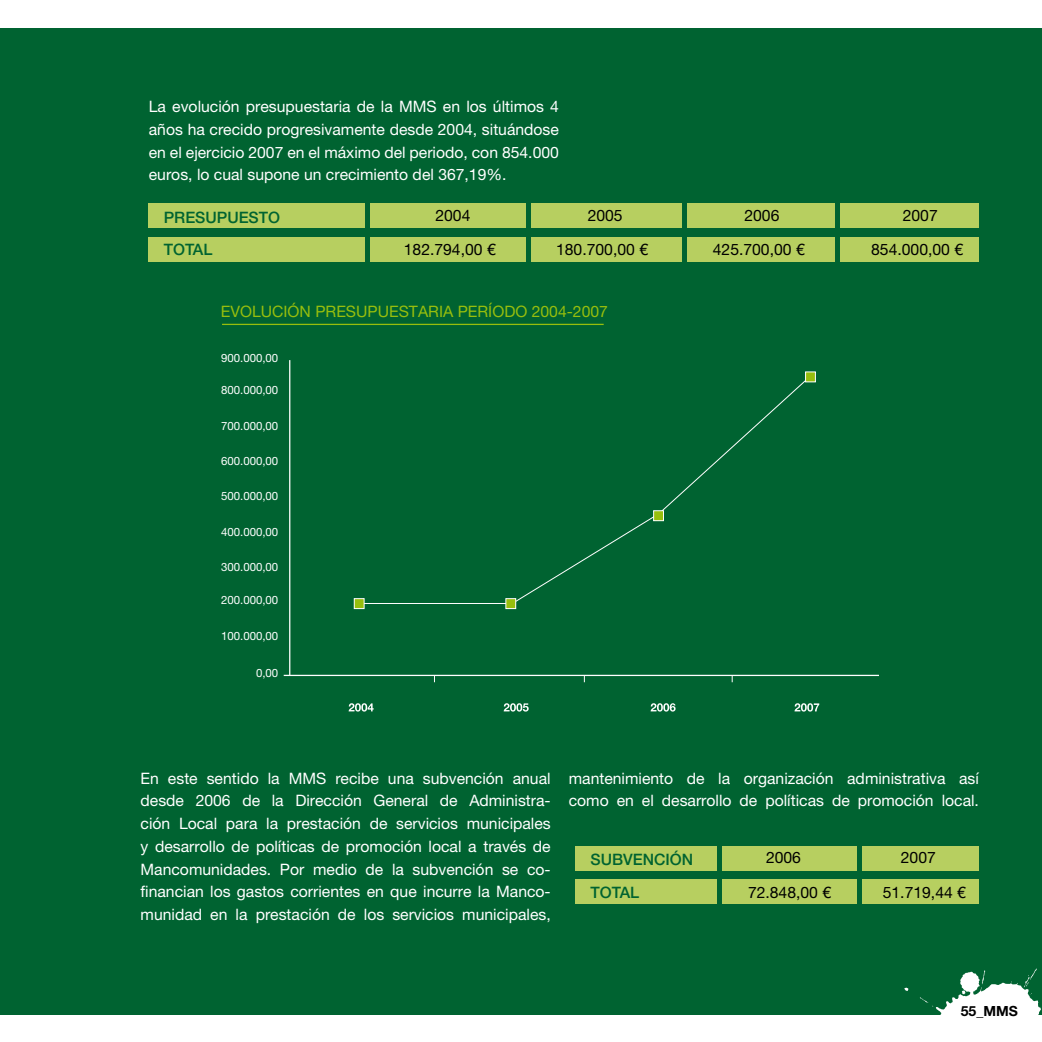
<style>
.page{position:relative;width:1042px;height:1042px;background:#fff}
.page>*{position:absolute;margin:0;border:0;box-sizing:border-box;transform-origin:0 0}
.t1{font:15.75px/22.8px "Helvetica Neue LT Std";color:#fff;text-align:justify}
.t2{font:15.75px "Helvetica Neue LT Std";color:#000}
.t3{font:15.75px "Helvetica Neue LT Std";color:#97be0d}
.t4{font:500 15.75px "Helvetica Neue LT Std";color:#006331}
.t5{font:700 14px "Helvetica Neue LT Std";color:#000}
.t6{font:11.38px "Helvetica Neue LT Std";color:#fff}
</style>
<div class="page">
<div style="left:0;top:28px;width:1042px;height:986px;background:#006331"></div>
<div style="left:148px;top:237px;width:831px;height:25px;background:#b7cf60"></div>
<div style="left:148px;top:203px;width:831px;height:25px;background:#b7cf60"></div>
<div style="left:365px;top:194px;width:5px;height:76px;background:#006331"></div>
<div style="left:526px;top:194px;width:5px;height:76px;background:#006331"></div>
<div style="left:682px;top:194px;width:5px;height:76px;background:#006331"></div>
<div style="left:835px;top:194px;width:5px;height:76px;background:#006331"></div>
<div style="left:575px;top:879px;width:404px;height:25px;background:#b7cf60"></div>
<div style="left:575px;top:846px;width:404px;height:24px;background:#b7cf60"></div>
<div style="left:717px;top:836px;width:5px;height:77px;background:#006331"></div>
<hr style="left:857px;top:836px;width:4px;height:77px;background:#006331">
<svg style="left:364px;top:380px;width:447px;height:224px"></svg>
<hr style="left:289px;top:360px;width:1px;height:316px;background:#fff">
<div style="left:354px;top:598px;width:10px;height:10px;background:#97be0d"></div>
<div style="left:354px;top:598px;width:10px;height:11px;border:1px solid #fff"></div>
<hr style="left:284px;top:675px;width:595px;height:1px;background:#fff">
<svg style="left:504px;top:703px;width:25px;height:8px"></svg>
<svg style="left:349px;top:703px;width:25px;height:8px"></svg>
<svg style="left:794px;top:703px;width:25px;height:8px"></svg>
<svg style="left:650px;top:703px;width:25px;height:8px"></svg>
<div style="left:506px;top:598px;width:10px;height:10px;background:#97be0d"></div>
<div style="left:505px;top:598px;width:11px;height:11px;border:1px solid #fff"></div>
<div style="left:653px;top:511px;width:10px;height:10px;background:#97be0d"></div>
<div style="left:653px;top:510px;width:11px;height:11px;border:1px solid #fff"></div>
<div style="left:805px;top:372px;width:10px;height:10px;background:#97be0d"></div>
<div style="left:805px;top:372px;width:11px;height:10px;border:1px solid #fff"></div>
<hr style="left:222px;top:324px;width:382px;height:1px;background:#97be0d">
<svg style="left:900px;top:968px;width:142px;height:47px"></svg>
<p class="t1" style="left:149px;top:95px;width:412px">La evolución presupuestaria de la MMS en los últimos 4 años ha crecido progresivamente desde 2004, situándose en el ejercicio 2007 en el máximo del periodo, con 854.000 euros, lo cual supone un crecimiento del 367,19%.</p>
<p class="t2" style="left:435px;top:206px;width:37px">2004</p>
<p class="t2" style="left:588px;top:206px;width:37px">2005</p>
<p class="t2" style="left:744px;top:206px;width:37px">2006</p>
<p class="t2" style="left:903px;top:206px;width:37px">2007</p>
<p class="t4" style="left:164px;top:240px;width:50px">TOTAL</p>
<p class="t2" style="left:404px;top:240px;width:93px">182.794,00 €</p>
<p class="t2" style="left:556px;top:240px;width:93px">180.700,00 €</p>
<p class="t2" style="left:713px;top:240px;width:93px">425.700,00 €</p>
<p class="t2" style="left:871px;top:240px;width:93px">854.000,00 €</p>
<p class="t4" style="left:164px;top:207px;width:118px">PRESUPUESTO</p>
<p class="t3" style="left:221px;top:302px;width:389px">EVOLUCIÓN PRESUPUESTARIA PERÍODO 2004-2007</p>
<p class="t6" style="left:221px;top:351px;width:59px">900.000,00</p>
<p class="t6" style="left:221px;top:383px;width:59px">800.000,00</p>
<p class="t6" style="left:221px;top:419px;width:59px">700.000,00</p>
<p class="t6" style="left:221px;top:454px;width:59px">600.000,00</p>
<p class="t6" style="left:221px;top:489px;width:59px">500.000,00</p>
<p class="t6" style="left:221px;top:525px;width:59px">400.000,00</p>
<p class="t6" style="left:221px;top:560px;width:59px">300.000,00</p>
<p class="t6" style="left:221px;top:593px;width:59px">200.000,00</p>
<p class="t6" style="left:221px;top:629px;width:59px">100.000,00</p>
<p class="t6" style="left:256px;top:666px;width:24px">0,00</p>
<p class="t1" style="left:141px;top:766px;width:412px">En este sentido la MMS recibe una subvención anual desde 2006 de la Dirección General de Administra&shy;ción Local para la prestación de servicios municipales y desarrollo de políticas de promoción local a través de Mancomunidades. Por medio de la subvención se co&shy;financian los gastos corrientes en que incurre la Manco&shy;munidad en la prestación de los servicios municipales,</p>
<p class="t1" style="left:569px;top:766px;width:412px">mantenimiento de la organización administrativa así como en el desarrollo de políticas de promoción local.</p>
<p class="t4" style="left:590px;top:850px;width:104px">SUBVENCIÓN</p>
<p class="t2" style="left:766px;top:848px;width:37px">2006</p>
<p class="t2" style="left:901px;top:848px;width:37px">2007</p>
<p class="t4" style="left:590px;top:882px;width:50px">TOTAL</p>
<p class="t2" style="left:748px;top:883px;width:85px">72.848,00 €</p>
<p class="t2" style="left:883px;top:883px;width:85px">51.719,44 €</p>
<p class="t5" style="left:961px;top:1002px;width:59px">55_MMS</p>
</div>
